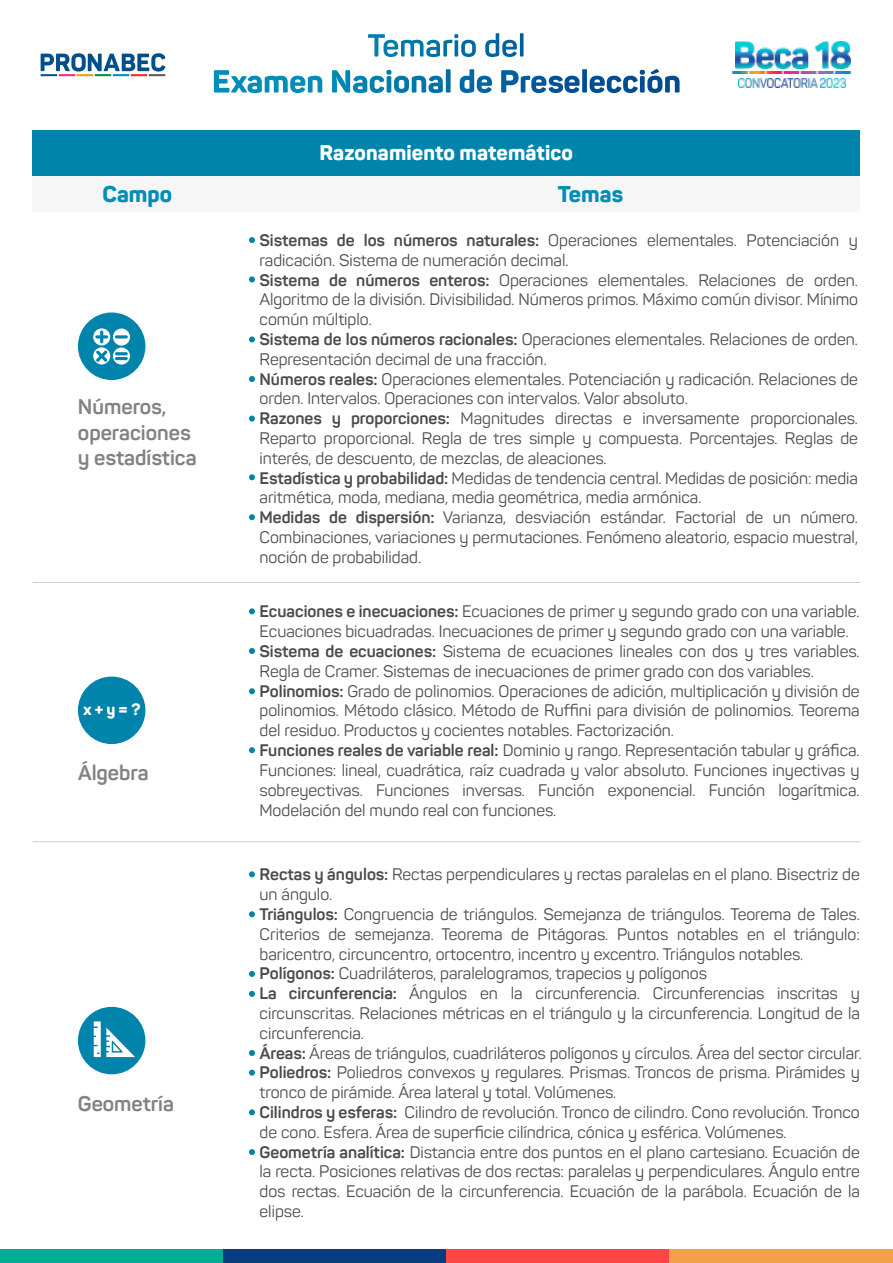
<style>
.page{position:relative;width:893px;height:1263px;background:#fff}
.page>*{position:absolute;margin:0;border:0;box-sizing:border-box;transform-origin:0 0}
.t1{font:800 22.5px "Panton";color:#008eb7}
.t2{font:700 21px/25.2px "Panton";color:#828282}
.t3{font:800 21px "Panton";letter-spacing:.005em;color:#fff}
.t4{font:700 20.85px "Panton";color:#828282}
.t5{font:16.5px/19.8px "Panton";color:#4c4b4b}
.t6{font:800 15.9px "Panton";color:#fff}
.s1{font-weight:700}
</style>
<div class="page">
<svg style="left:249px;top:237px;width:6px;height:6px"></svg>
<svg style="left:249px;top:276px;width:6px;height:6px"></svg>
<svg style="left:249px;top:336px;width:6px;height:6px"></svg>
<svg style="left:249px;top:376px;width:6px;height:6px"></svg>
<svg style="left:249px;top:416px;width:6px;height:6px"></svg>
<svg style="left:249px;top:474px;width:6px;height:6px"></svg>
<svg style="left:249px;top:514px;width:6px;height:6px"></svg>
<svg style="left:249px;top:608px;width:6px;height:6px"></svg>
<svg style="left:249px;top:648px;width:6px;height:6px"></svg>
<svg style="left:249px;top:688px;width:6px;height:6px"></svg>
<svg style="left:249px;top:747px;width:6px;height:6px"></svg>
<svg style="left:249px;top:871px;width:6px;height:6px"></svg>
<svg style="left:249px;top:911px;width:6px;height:6px"></svg>
<svg style="left:249px;top:971px;width:6px;height:6px"></svg>
<svg style="left:249px;top:991px;width:6px;height:6px"></svg>
<svg style="left:249px;top:1050px;width:6px;height:6px"></svg>
<svg style="left:249px;top:1069px;width:6px;height:6px"></svg>
<svg style="left:249px;top:1109px;width:6px;height:6px"></svg>
<svg style="left:249px;top:1149px;width:6px;height:6px"></svg>
<hr style="left:33px;top:582px;width:827px;height:1px;background:#cecece">
<hr style="left:33px;top:841px;width:827px;height:1px;background:#cecece">
<div style="left:33px;top:176px;width:827px;height:36px;background:#f6f6f6"></div>
<div style="left:33px;top:131px;width:827px;height:45px;background:#0084ac"></div>
<div style="left:78px;top:312px;width:67px;height:68px;background:#0084ac;border-radius:50%"></div>
<svg style="left:93px;top:328px;width:17px;height:17px"></svg>
<svg style="left:113px;top:328px;width:17px;height:18px"></svg>
<svg style="left:93px;top:347px;width:17px;height:17px"></svg>
<svg style="left:113px;top:348px;width:17px;height:17px"></svg>
<svg style="left:95px;top:330px;width:13px;height:13px"></svg>
<svg style="left:115px;top:335px;width:13px;height:3px"></svg>
<svg style="left:115px;top:352px;width:13px;height:8px"></svg>
<svg style="left:96px;top:350px;width:11px;height:12px"></svg>
<div style="left:78px;top:676px;width:67px;height:68px;background:#0084ac;border-radius:50%"></div>
<div style="left:78px;top:1007px;width:67px;height:67px;background:#0084ac;border-radius:50%"></div>
<svg style="left:94px;top:1021px;width:41px;height:36px"></svg>
<div style="left:0;top:1249px;width:223px;height:14px;background:#00ad97"></div>
<div style="left:223px;top:1249px;width:223px;height:14px;background:#073c7e"></div>
<div style="left:446px;top:1249px;width:224px;height:14px;background:#f44"></div>
<div style="left:670px;top:1249px;width:223px;height:14px;background:#f5a147"></div>
<svg style="left:41px;top:53px;width:124px;height:23px"></svg>
<img style="left:738px;top:79px;width:108px;height:9px">
<img style="left:735px;top:42px;width:116px;height:26px">
<img style="left:733px;top:72px;width:118px;height:2px">
<svg style="left:368px;top:34px;width:108px;height:23px"></svg>
<svg style="left:485px;top:33px;width:39px;height:24px"></svg>
<svg style="left:214px;top:70px;width:108px;height:23px"></svg>
<svg style="left:332px;top:69px;width:119px;height:24px"></svg>
<svg style="left:460px;top:69px;width:32px;height:24px"></svg>
<svg style="left:501px;top:69px;width:179px;height:24px"></svg>
<p class="t3" style="left:319px;top:139px;width:255px">Razonamiento matemático</p>
<h1 class="t1" style="left:103px;top:180px;width:71px">Campo</h1>
<h1 class="t1" style="left:558px;top:180px;width:67px">Temas</h1>
<p class="t2" style="left:78px;top:394px;width:120px">Números, operaciones y estadística</p>
<p class="t6" style="left:83px;top:699px;width:59px">x + y = ?</p>
<p class="t4" style="left:78px;top:760px;width:72px">Álgebra</p>
<p class="t4" style="left:78px;top:1090px;width:97px">Geometría</p>
<p class="t5" style="left:260px;top:230px;width:600px"><span class="s1">Sistemas de los números naturales:</span> Operaciones elementales. Potenciación y radicación. Sistema de numeración decimal.<br><span class="s1">Sistema de números enteros:</span> Operaciones elementales. Relaciones de orden.<br>Algoritmo de la división. Divisibilidad. Números primos. Máximo común divisor. Mínimo común múltiplo.<br><span class="s1">Sistema de los números racionales:</span> Operaciones elementales. Relaciones de orden.<br>Representación decimal de una fracción.<br><span class="s1">Números reales:</span> Operaciones elementales. Potenciación y radicación. Relaciones de orden. Intervalos. Operaciones con intervalos. Valor absoluto.<br><span class="s1">Razones y proporciones:</span> Magnitudes directas e inversamente proporcionales.<br>Reparto proporcional. Regla de tres simple y compuesta. Porcentajes. Reglas de interés, de descuento, de mezclas, de aleaciones.<br><span class="s1">Estadística y probabilidad:</span> Medidas de tendencia central. Medidas de posición: media aritmética, moda, mediana, media geométrica, media armónica.<br><span class="s1">Medidas de dispersión:</span> Varianza, desviación estándar. Factorial de un número.<br>Combinaciones, variaciones y permutaciones. Fenómeno aleatorio, espacio muestral, noción de probabilidad.</p>
<p class="t5" style="left:260px;top:602px;width:602px"><span class="s1">Ecuaciones e inecuaciones:</span> Ecuaciones de primer y segundo grado con una variable.<br>Ecuaciones bicuadradas. Inecuaciones de primer y segundo grado con una variable.<br><span class="s1">Sistema de ecuaciones:</span> Sistema de ecuaciones lineales con dos y tres variables.<br>Regla de Cramer. Sistemas de inecuaciones de primer grado con dos variables.<br><span class="s1">Polinomios:</span> Grado de polinomios. Operaciones de adición, multiplicación y división de polinomios. Método clásico. Método de Ruffini para división de polinomios. Teorema del residuo. Productos y cocientes notables. Factorización.<br><span class="s1">Funciones reales de variable real:</span> Dominio y rango. Representación tabular y gráfica.<br>Funciones: lineal, cuadrática, raíz cuadrada y valor absoluto. Funciones inyectivas y sobreyectivas. Funciones inversas. Función exponencial. Función logarítmica.<br>Modelación del mundo real con funciones.</p>
<p class="t5" style="left:260px;top:865px;width:604px"><span class="s1">Rectas y ángulos:</span> Rectas perpendiculares y rectas paralelas en el plano. Bisectriz de un ángulo.<br><span class="s1">Triángulos:</span> Congruencia de triángulos. Semejanza de triángulos. Teorema de Tales.<br>Criterios de semejanza. Teorema de Pitágoras. Puntos notables en el triángulo: baricentro, circuncentro, ortocentro, incentro y excentro. Triángulos notables.<br><span class="s1">Polígonos:</span> Cuadriláteros, paralelogramos, trapecios y polígonos<br><span class="s1">La circunferencia:</span> Ángulos en la circunferencia. Circunferencias inscritas y circunscritas. Relaciones métricas en el triángulo y la circunferencia. Longitud de la circunferencia.<br><span class="s1">Áreas:</span> Áreas de triángulos, cuadriláteros polígonos y círculos. Área del sector circular.<br><span class="s1">Poliedros:</span> Poliedros convexos y regulares. Prismas. Troncos de prisma. Pirámides y tronco de pirámide. Área lateral y total. Volúmenes.<br><span class="s1">Cilindros y esferas:</span> Cilindro de revolución. Tronco de cilindro. Cono revolución. Tronco de cono. Esfera. Área de superficie cilíndrica, cónica y esférica. Volúmenes.<br><span class="s1">Geometría analítica:</span> Distancia entre dos puntos en el plano cartesiano. Ecuación de la recta. Posiciones relativas de dos rectas: paralelas y perpendiculares. Ángulo entre dos rectas. Ecuación de la circunferencia. Ecuación de la parábola. Ecuación de la elipse.</p>
</div>
